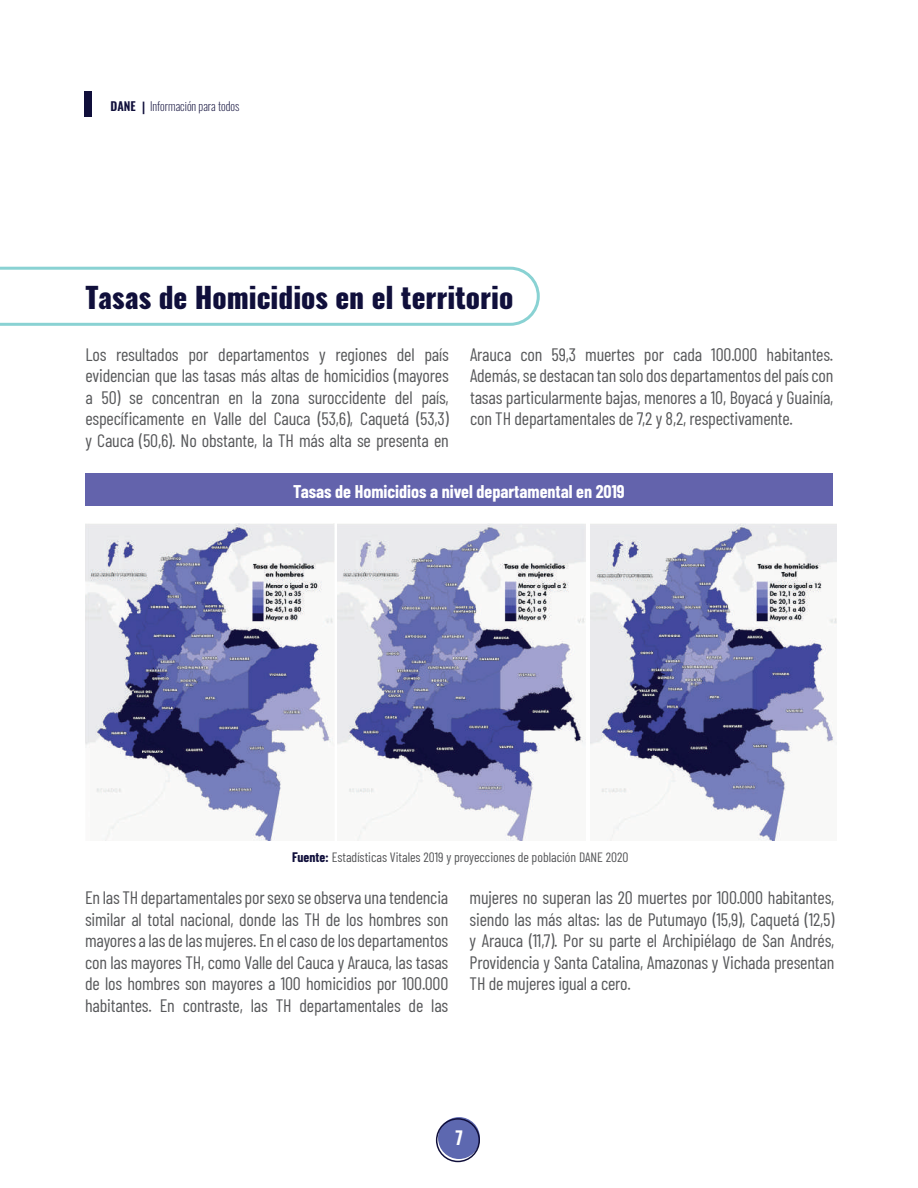
<style>
.page{position:relative;width:918px;height:1188px;background:#fff}
.page>*{position:absolute;margin:0;border:0;box-sizing:border-box;transform-origin:0 0}
.t1{font:800 28.5px "Oswald";color:#100f3b}
.t2{font:18px/21.6px "Barlow Condensed";letter-spacing:-.01em;color:#57585a;text-align:justify}
.t3{font:700 18px "Barlow Condensed";color:#fff}
.t4{font:600 18px "Oswald";color:#fff}
.t5{font:13.5px "Barlow Condensed";color:#57585a}
.t6{font:200 12px "Oswald";color:#100f3b}
.s1{font-weight:600}
.s2{font-family:"Acumin Variable Concept";font-weight:400}
.s3{font-weight:700;color:#100f3b}
</style>
<div class="page">
<div style="left:85px;top:91px;width:7px;height:26px;background:#100f3b"></div>
<div style="left:438px;top:1117px;width:42px;height:42px;background:#5d68b0;border-radius:50%"></div>
<div style="left:436px;top:1118px;width:44px;height:44px;border:2px solid #100f3b;border-radius:50%"></div>
<svg style="left:0;top:267px;width:540px;height:59px"></svg>
<img style="left:85px;top:524px;width:249px;height:317px">
<img style="left:338px;top:524px;width:247px;height:317px">
<img style="left:590px;top:524px;width:246px;height:317px">
<div style="left:85px;top:473px;width:748px;height:33px;background:#6363ac"></div>
<p class="t6" style="left:111px;top:95px;width:130px"><span class="s1">DANE</span> <span class="s2">|</span> Información para todos</p>
<h1 class="t1" style="left:85px;top:278px;width:429px">Tasas de Homicidios en el territorio</h1>
<p class="t2" style="left:470px;top:342px;width:365px">Arauca con 59,3 muertes por cada 100.000 habitantes.<br>Además, se destacan tan solo dos departamentos del país con tasas particularmente bajas, menores a 10, Boyacá y Guainía, con TH departamentales de 7,2 y 8,2, respectivamente.</p>
<p class="t2" style="left:85px;top:342px;width:365px">Los resultados por departamentos y regiones del país evidencian que las tasas más altas de homicidios (mayores a 50) se concentran en la zona suroccidente del país, específicamente en Valle del Cauca (53,6), Caquetá (53,3) y Cauca (50,6). No obstante, la TH más alta se presenta en</p>
<p class="t3" style="left:293px;top:479px;width:333px">Tasas de Homicidios a nivel departamental en 2019</p>
<p class="t5" style="left:292px;top:847px;width:338px"><span class="s3">Fuente:</span> Estadísticas Vitales 2019 y proyecciones de población DANE 2020</p>
<p class="t2" style="left:85px;top:885px;width:365px">En las TH departamentales por sexo se observa una tendencia similar al total nacional, donde las TH de los hombres son mayores a las de las mujeres. En el caso de los departamentos con las mayores TH, como Valle del Cauca y Arauca, las tasas de los hombres son mayores a 100 homicidios por 100.000 habitantes. En contraste, las TH departamentales de las</p>
<p class="t2" style="left:470px;top:885px;width:366px">mujeres no superan las 20 muertes por 100.000 habitantes, siendo las más altas: las de Putumayo (15,9), Caquetá (12,5) y Arauca (11,7). Por su parte el Archipiélago de San Andrés, Providencia y Santa Catalina, Amazonas y Vichada presentan TH de mujeres igual a cero.</p>
<p class="t4" style="left:455px;top:1125px;width:10px">7</p>
</div>
